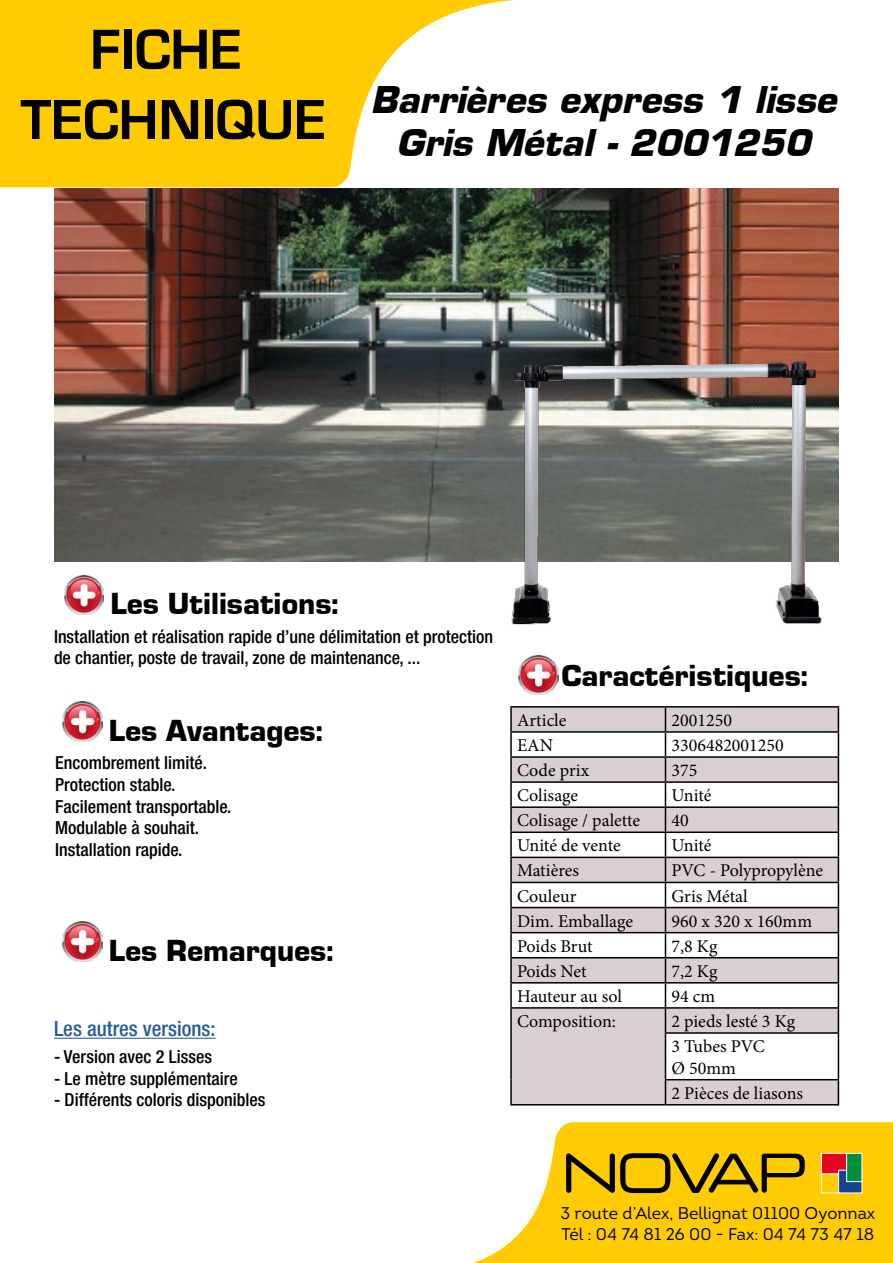
<style>
.page{position:relative;width:893px;height:1263px;background:#fff}
.page>*{position:absolute;margin:0;border:0;box-sizing:border-box;transform-origin:0 0}
.t1{font:700 58.5px/70.2px "Eurostile T";color:#000;text-align:center}
.t2{font:italic 700 36px/43.2px "Eurostile";color:#000;text-align:center}
.t3{font:900 31.5px "Eurostile";color:#000}
.t4{font:500 condensed 21px "Helvetica Neue";color:#275b9b}
.t5{font:500 condensed 18px/21.6px "Helvetica Neue";color:#000}
.t6{font:18px/25px "Minion Pro";color:#000}
.t7{font:16.95px/20.2px "Intro";color:#000}
</style>
<div class="page">
<svg style="left:474px;top:1122px;width:419px;height:141px;fill:#ffcc03"></svg>
<svg style="left:566px;top:1153px;width:239px;height:40px;background:#af8c01"></svg>
<div style="left:821px;top:1174px;width:18px;height:19px;background:#fc0"></div>
<div style="left:821px;top:1174px;width:18px;height:19px;border:1px solid #fff"></div>
<div style="left:821px;top:1153px;width:26px;height:21px;background:#e40521"></div>
<div style="left:821px;top:1153px;width:26px;height:21px;border:1px solid #fff"></div>
<div style="left:839px;top:1170px;width:23px;height:23px;background:#164194"></div>
<div style="left:838px;top:1170px;width:24px;height:23px;border:1px solid #fff"></div>
<div style="left:847px;top:1153px;width:15px;height:28px;background:#008d3d"></div>
<div style="left:847px;top:1153px;width:15px;height:29px;border:1px solid #fff"></div>
<svg style="left:0;top:0;width:515px;height:187px;fill:#ffcc03"></svg>
<img style="left:54px;top:189px;width:785px;height:372px">
<img style="left:495px;top:356px;width:344px;height:269px">
<img style="left:62px;top:922px;width:40px;height:39px">
<img style="left:62px;top:702px;width:40px;height:39px">
<img style="left:64px;top:575px;width:40px;height:40px">
<img style="left:519px;top:655px;width:39px;height:40px">
<hr style="left:54px;top:1038px;width:162px;height:1px;background:#275b9b">
<svg style="left:512px;top:708px;width:326px;height:396px;fill:#daced5"></svg>
<hr style="left:510px;top:706px;width:155px;height:2px;background:#000">
<hr style="left:510px;top:708px;width:2px;height:23px;background:#000">
<hr style="left:665px;top:706px;width:174px;height:2px;background:#000">
<hr style="left:510px;top:731px;width:155px;height:2px;background:#000">
<hr style="left:510px;top:733px;width:2px;height:23px;background:#000">
<hr style="left:665px;top:731px;width:174px;height:2px;background:#000">
<hr style="left:510px;top:756px;width:155px;height:2px;background:#000">
<hr style="left:510px;top:758px;width:2px;height:23px;background:#000">
<hr style="left:665px;top:756px;width:174px;height:2px;background:#000">
<hr style="left:510px;top:781px;width:155px;height:2px;background:#000">
<hr style="left:510px;top:783px;width:2px;height:23px;background:#000">
<hr style="left:665px;top:781px;width:174px;height:2px;background:#000">
<hr style="left:510px;top:806px;width:155px;height:2px;background:#000">
<hr style="left:510px;top:808px;width:2px;height:23px;background:#000">
<hr style="left:665px;top:806px;width:174px;height:2px;background:#000">
<hr style="left:510px;top:831px;width:155px;height:2px;background:#000">
<hr style="left:510px;top:833px;width:2px;height:24px;background:#000">
<hr style="left:665px;top:831px;width:174px;height:2px;background:#000">
<hr style="left:510px;top:857px;width:155px;height:1px;background:#000">
<hr style="left:510px;top:858px;width:2px;height:24px;background:#000">
<hr style="left:665px;top:857px;width:174px;height:1px;background:#000">
<hr style="left:510px;top:882px;width:155px;height:1px;background:#000">
<hr style="left:510px;top:883px;width:2px;height:24px;background:#000">
<hr style="left:665px;top:882px;width:174px;height:1px;background:#000">
<hr style="left:510px;top:907px;width:155px;height:1px;background:#000">
<hr style="left:510px;top:908px;width:2px;height:24px;background:#000">
<hr style="left:665px;top:907px;width:174px;height:1px;background:#000">
<hr style="left:510px;top:932px;width:155px;height:1px;background:#000">
<hr style="left:510px;top:933px;width:2px;height:24px;background:#000">
<hr style="left:665px;top:932px;width:174px;height:1px;background:#000">
<hr style="left:510px;top:957px;width:155px;height:1px;background:#000">
<hr style="left:510px;top:958px;width:2px;height:24px;background:#000">
<hr style="left:665px;top:957px;width:174px;height:1px;background:#000">
<hr style="left:510px;top:982px;width:155px;height:1px;background:#000">
<hr style="left:510px;top:983px;width:2px;height:24px;background:#000">
<hr style="left:665px;top:982px;width:174px;height:1px;background:#000">
<hr style="left:510px;top:1007px;width:155px;height:2px;background:#000">
<hr style="left:510px;top:1009px;width:2px;height:24px;background:#000">
<hr style="left:665px;top:1007px;width:174px;height:2px;background:#000">
<svg style="left:665px;top:708px;width:1px;height:324px"></svg>
<svg style="left:838px;top:708px;width:1px;height:324px"></svg>
<hr style="left:510px;top:1033px;width:2px;height:47px;background:#000">
<hr style="left:665px;top:1032px;width:174px;height:2px;background:#000">
<hr style="left:665px;top:1034px;width:1px;height:45px;background:#000">
<hr style="left:838px;top:1034px;width:1px;height:45px;background:#000">
<hr style="left:510px;top:1080px;width:2px;height:24px;background:#000">
<hr style="left:665px;top:1079px;width:174px;height:1px;background:#000">
<svg style="left:665px;top:1080px;width:1px;height:24px"></svg>
<svg style="left:838px;top:1080px;width:1px;height:24px"></svg>
<hr style="left:510px;top:1104px;width:155px;height:1px;background:#000">
<hr style="left:665px;top:1104px;width:174px;height:1px;background:#000">
<h1 class="t1" style="left:20px;top:13px;width:307px">FICHE<br>TECHNIQUE</h1>
<h2 class="t2" style="left:371px;top:78px;width:467px">Barrières express 1 lisse<br>Gris Métal - 2001250</h2>
<h3 class="t3" style="left:110px;top:586px;width:230px">Les Utilisations:</h3>
<p class="t5" style="left:54px;top:625px;width:440px">Installation et réalisation rapide d’une délimitation et protection de chantier, poste de travail, zone de maintenance, ...</p>
<h3 class="t3" style="left:109px;top:713px;width:216px">Les Avantages:</h3>
<p class="t5" style="left:55px;top:752px;width:178px">Encombrement limité.<br>Protection stable.<br>Facilement transportable.<br>Modulable à souhait.<br>Installation rapide.</p>
<h3 class="t3" style="left:109px;top:933px;width:226px">Les Remarques:</h3>
<p class="t4" style="left:54px;top:1016px;width:163px">Les autres versions:</p>
<p class="t5" style="left:54px;top:1046px;width:160px">- Version avec 2 Lisses</p>
<p class="t5" style="left:54px;top:1067px;width:185px">- Le mètre supplémentaire</p>
<p class="t5" style="left:54px;top:1089px;width:213px">- Différents coloris disponibles</p>
<h3 class="t3" style="left:561px;top:658px;width:248px">Caractéristiques:</h3>
<p class="t6" style="left:517px;top:708px;width:51px">Article</p>
<p class="t6" style="left:671px;top:708px;width:62px">2001250</p>
<p class="t6" style="left:517px;top:733px;width:38px">EAN</p>
<p class="t6" style="left:671px;top:733px;width:114px">3306482001250</p>
<p class="t6" style="left:517px;top:758px;width:74px">Code prix</p>
<p class="t6" style="left:671px;top:758px;width:27px">375</p>
<p class="t6" style="left:517px;top:783px;width:63px">Colisage</p>
<p class="t6" style="left:671px;top:783px;width:41px">Unité</p>
<p class="t6" style="left:517px;top:808px;width:125px">Colisage / palette</p>
<p class="t6" style="left:671px;top:808px;width:19px">40</p>
<p class="t6" style="left:517px;top:833px;width:105px">Unité de vente</p>
<p class="t6" style="left:671px;top:833px;width:41px">Unité</p>
<p class="t6" style="left:517px;top:858px;width:64px">Matières</p>
<p class="t6" style="left:671px;top:858px;width:153px">PVC - Polypropylène</p>
<p class="t6" style="left:517px;top:883px;width:61px">Couleur</p>
<p class="t6" style="left:671px;top:883px;width:78px">Gris Métal</p>
<p class="t6" style="left:517px;top:908px;width:117px">Dim. Emballage</p>
<p class="t6" style="left:671px;top:908px;width:142px">960 x 320 x 160mm</p>
<p class="t6" style="left:517px;top:933px;width:77px">Poids Brut</p>
<p class="t6" style="left:671px;top:933px;width:48px">7,8 Kg</p>
<p class="t6" style="left:517px;top:959px;width:71px">Poids Net</p>
<p class="t6" style="left:671px;top:959px;width:48px">7,2 Kg</p>
<p class="t6" style="left:517px;top:984px;width:107px">Hauteur au sol</p>
<p class="t6" style="left:671px;top:984px;width:45px">94 cm</p>
<p class="t6" style="left:517px;top:1009px;width:100px">Composition:</p>
<p class="t6" style="left:671px;top:1009px;width:125px">2 pieds lesté 3 Kg<br>3 Tubes PVC</p>
<p class="t6" style="left:671px;top:1055px;width:133px">Ø 50mm<br>2 Pièces de liasons</p>
<p class="t7" style="left:560px;top:1203px;width:316px">3 route d’Alex, Bellignat 01100 Oyonnax<br>Tél : 04 74 81 26 00 - Fax: 04 74 73 47 18</p>
</div>
